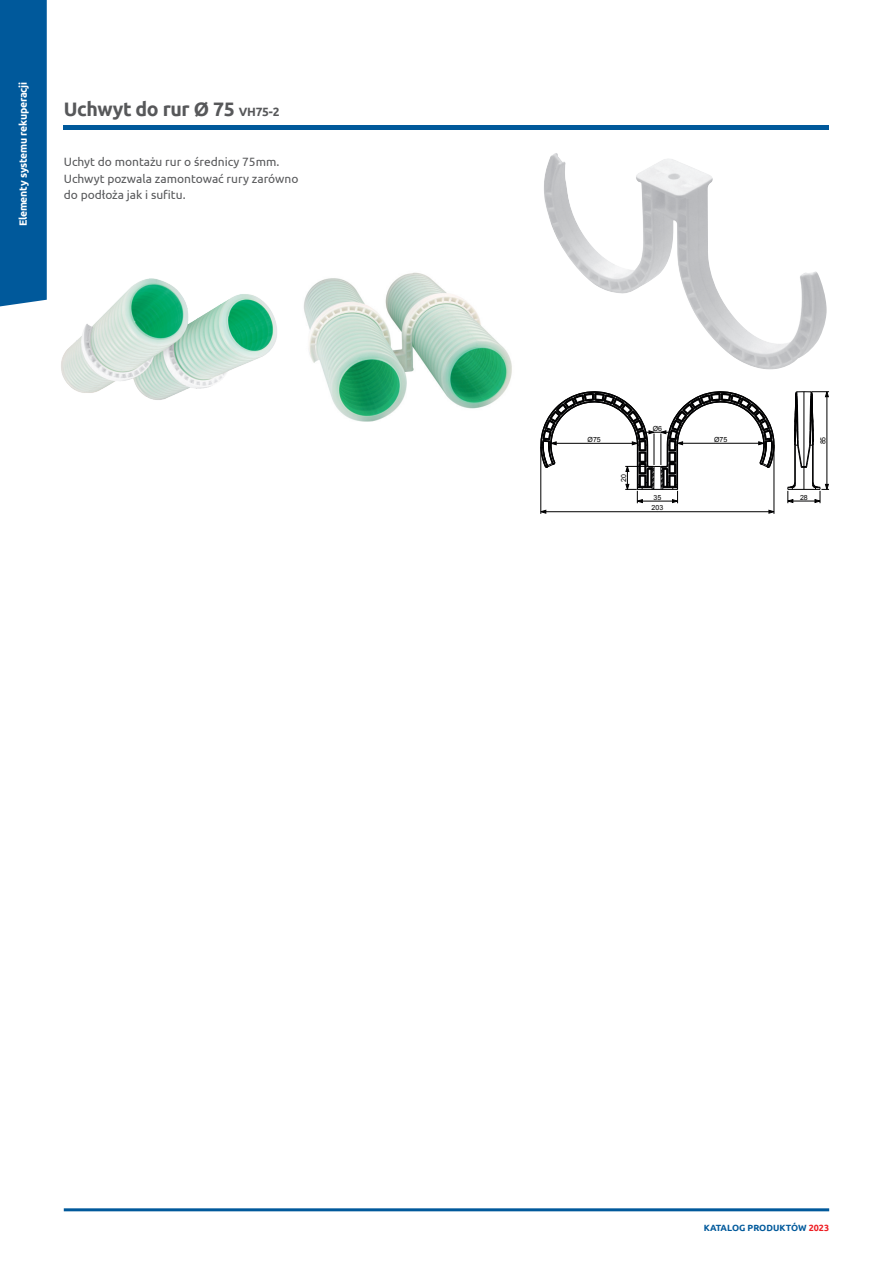
<style>
.page{position:relative;width:893px;height:1263px;background:#fff}
.page>*{position:absolute;margin:0;border:0;box-sizing:border-box;transform-origin:0 0}
.t1{font:700 19.5px "Ubuntu";letter-spacing:-.02em;color:#57585a}
.t2{font:12px/16.5px "Ubuntu";color:#57585a}
.t3{font:700 10.5px "Ubuntu";letter-spacing:-.025em;color:#fff}
.t4{font:700 9px "Ubuntu";color:#00599b}
.t5{font:7.05px/10.6px "Arial WGL";color:#000001}
.s1{font-size:12px}
.s2{color:#ee1d23}
</style>
<div class="page">
<hr style="left:64px;top:1208px;width:765px;height:3px;background:#00599b">
<div style="left:0;top:0;width:47px;height:306px;background:#00599b"></div>
<hr style="left:64px;top:125px;width:765px;height:4px;background:#00599b">
<img style="left:61px;top:278px;width:216px;height:122px">
<img style="left:304px;top:272px;width:208px;height:150px">
<img style="left:544px;top:153px;width:283px;height:216px">
<svg style="left:540px;top:509px;width:7px;height:5px"></svg>
<svg style="left:768px;top:509px;width:6px;height:5px"></svg>
<hr style="left:794px;top:445px;width:1px;height:40px;background:#000001">
<hr style="left:795px;top:445px;width:1px;height:40px;background:#000001">
<hr style="left:804px;top:392px;width:1px;height:97px;background:#000001">
<hr style="left:812px;top:445px;width:1px;height:40px;background:#000001">
<hr style="left:813px;top:445px;width:1px;height:40px;background:#000001">
<hr style="left:541px;top:447px;width:1px;height:67px;background:#000001">
<hr style="left:546px;top:511px;width:223px;height:1px;background:#000001">
<svg style="left:540px;top:391px;width:235px;height:112px"></svg>
<hr style="left:774px;top:445px;width:1px;height:69px;background:#000001">
<svg style="left:787px;top:482px;width:42px;height:21px"></svg>
<hr style="left:827px;top:397px;width:1px;height:87px;background:#000001">
<svg style="left:794px;top:391px;width:35px;height:77px"></svg>
<p class="t3" style="left:17px;top:226px;width:146px;rotate:-90deg">Elementy systemu rekuperacji</p>
<h1 class="t1" style="left:64px;top:98px;width:217px">Uchwyt do rur Ø 75 <span class="s1">VH75-2</span></h1>
<p class="t2" style="left:64px;top:153px;width:236px">Uchyt do montażu rur o średnicy 75mm.<br>Uchwyt pozwala zamontować rury zarówno do podłoża jak i sufitu.</p>
<p class="t5" style="left:653px;top:423px;width:11px">Ø6</p>
<p class="t5" style="left:588px;top:434px;width:15px">Ø75</p>
<p class="t5" style="left:714px;top:434px;width:15px">Ø75</p>
<p class="t5" style="left:618px;top:482px;width:9px;rotate:-90deg">20</p>
<p class="t5" style="left:651px;top:492px;width:13px">35<br>203</p>
<p class="t5" style="left:818px;top:444px;width:9px;rotate:-90deg">85</p>
<p class="t5" style="left:800px;top:492px;width:9px">28</p>
<p class="t4" style="left:704px;top:1222px;width:127px">KATALOG PRODUKTÓW <span class="s2">2023</span></p>
</div>
